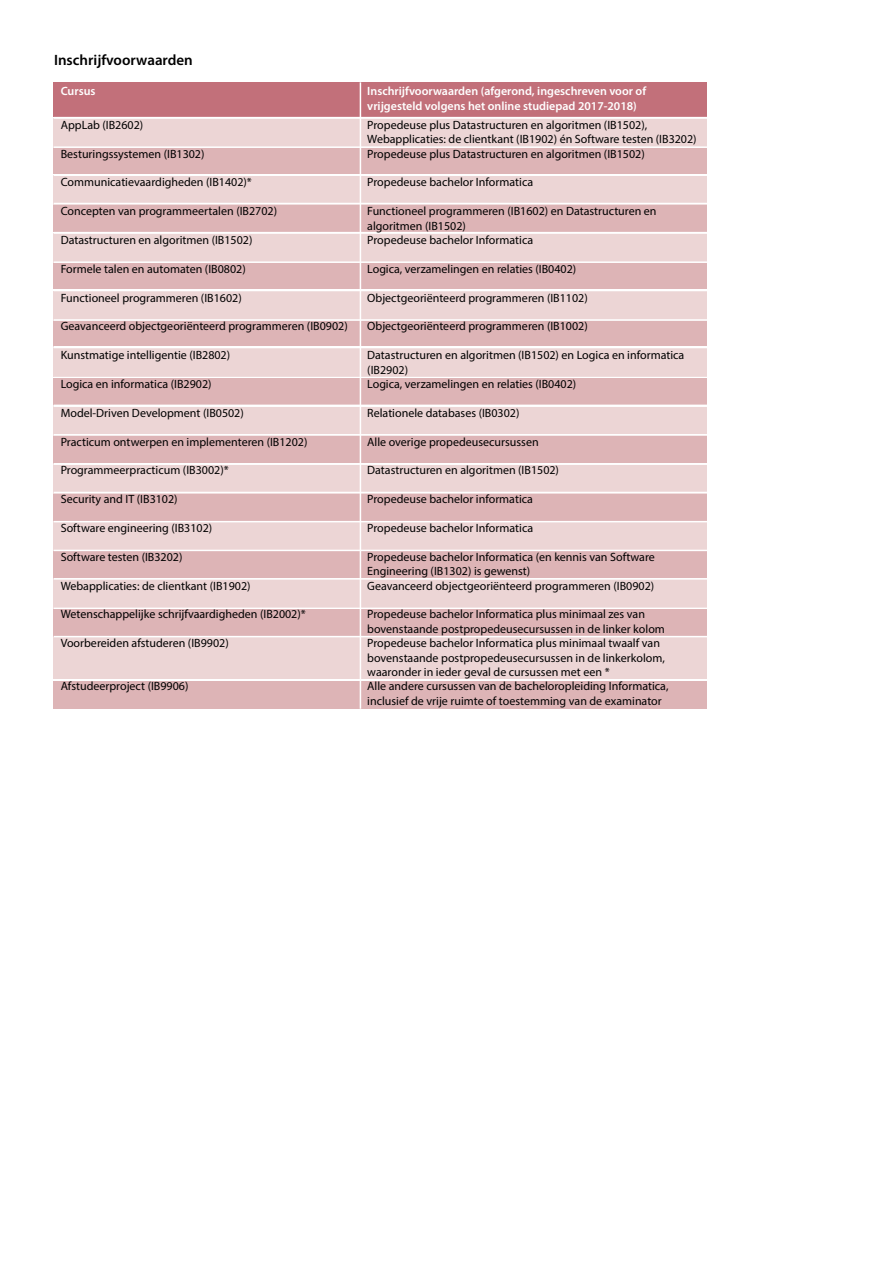
<style>
.page{position:relative;width:893px;height:1263px;background:#fff}
.page>*{position:absolute;margin:0;border:0;box-sizing:border-box;transform-origin:0 0}
.t1{font:600 15px "Myriad Pro";color:#000}
.t2{font:12px/14.4px "Myriad Pro";color:#000}
.t3{font:600 12px/14.4px "Myriad Pro";color:#fff}
</style>
<div class="page">
<div style="left:54px;top:146px;width:653px;height:28px;background:#ddb4b6"></div>
<div style="left:54px;top:82px;width:653px;height:35px;background:#c2707a"></div>
<div style="left:54px;top:118px;width:653px;height:29px;background:#ecd5d5"></div>
<hr style="left:54px;top:146px;width:653px;height:2px;background:#fff">
<div style="left:54px;top:204px;width:653px;height:28px;background:#ddb4b6"></div>
<div style="left:54px;top:175px;width:653px;height:30px;background:#ecd5d5"></div>
<hr style="left:54px;top:203px;width:653px;height:1px;background:#fff">
<hr style="left:54px;top:117px;width:653px;height:2px;background:#fff">
<hr style="left:54px;top:174px;width:653px;height:2px;background:#fff">
<div style="left:54px;top:261px;width:653px;height:28px;background:#ddb4b6"></div>
<div style="left:54px;top:233px;width:653px;height:29px;background:#ecd5d5"></div>
<hr style="left:54px;top:261px;width:653px;height:2px;background:#fff">
<div style="left:54px;top:319px;width:653px;height:28px;background:#ddb4b6"></div>
<div style="left:54px;top:291px;width:653px;height:29px;background:#ecd5d5"></div>
<hr style="left:54px;top:319px;width:653px;height:2px;background:#fff">
<hr style="left:54px;top:232px;width:653px;height:2px;background:#fff">
<div style="left:54px;top:348px;width:653px;height:29px;background:#ecd5d5"></div>
<hr style="left:54px;top:346px;width:653px;height:2px;background:#fff">
<div style="left:54px;top:378px;width:653px;height:28px;background:#ddb4b6"></div>
<div style="left:54px;top:406px;width:653px;height:30px;background:#ecd5d5"></div>
<hr style="left:54px;top:405px;width:653px;height:2px;background:#fff">
<div style="left:54px;top:436px;width:653px;height:27px;background:#ddb4b6"></div>
<div style="left:54px;top:493px;width:653px;height:28px;background:#ddb4b6"></div>
<div style="left:54px;top:464px;width:653px;height:29px;background:#ecd5d5"></div>
<div style="left:54px;top:551px;width:653px;height:28px;background:#ddb4b6"></div>
<div style="left:54px;top:521px;width:653px;height:30px;background:#ecd5d5"></div>
<hr style="left:54px;top:550px;width:653px;height:1px;background:#fff">
<hr style="left:54px;top:463px;width:653px;height:2px;background:#fff">
<hr style="left:54px;top:434px;width:653px;height:1px;background:#fff">
<div style="left:54px;top:579px;width:653px;height:29px;background:#ecd5d5"></div>
<div style="left:54px;top:637px;width:653px;height:42px;background:#ecd5d5"></div>
<div style="left:54px;top:609px;width:653px;height:28px;background:#ddb4b6"></div>
<div style="left:54px;top:681px;width:653px;height:27px;background:#ddb4b6"></div>
<hr style="left:54px;top:521px;width:653px;height:1px;background:#fff">
<hr style="left:360px;top:82px;width:1px;height:627px;background:#fff">
<hr style="left:54px;top:492px;width:653px;height:1px;background:#fff">
<hr style="left:54px;top:578px;width:653px;height:2px;background:#fff">
<hr style="left:54px;top:636px;width:653px;height:1px;background:#fff">
<p class="t1" style="left:54px;top:51px;width:140px">Inschrijfvoorwaarden</p>
<p class="t3" style="left:61px;top:84px;width:36px">Cursus</p>
<p class="t2" style="left:61px;top:117px;width:84px">AppLab (IB2602)</p>
<p class="t2" style="left:61px;top:146px;width:145px">Besturingssystemen (IB1302)</p>
<p class="t2" style="left:61px;top:175px;width:193px">Communicatievaardigheden (IB1402)*</p>
<p class="t2" style="left:61px;top:204px;width:218px">Concepten van programmeertalen (IB2702)</p>
<p class="t2" style="left:61px;top:233px;width:193px">Datastructuren en algoritmen (IB1502)</p>
<p class="t2" style="left:61px;top:261px;width:187px">Formele talen en automaten (IB0802)</p>
<p class="t2" style="left:61px;top:290px;width:183px">Functioneel programmeren (IB1602)</p>
<p class="t2" style="left:61px;top:319px;width:289px">Geavanceerd objectgeoriënteerd programmeren (IB0902)</p>
<p class="t2" style="left:61px;top:348px;width:171px">Kunstmatige intelligentie (IB2802)</p>
<p class="t2" style="left:61px;top:377px;width:152px">Logica en informatica (IB2902)</p>
<p class="t2" style="left:61px;top:405px;width:185px">Model-Driven Development (IB0502)</p>
<p class="t2" style="left:61px;top:434px;width:248px">Practicum ontwerpen en implementeren (IB1202)</p>
<p class="t2" style="left:61px;top:463px;width:169px">Programmeerpracticum (IB3002)*</p>
<p class="t2" style="left:61px;top:492px;width:118px">Security and IT (IB3102)</p>
<p class="t2" style="left:61px;top:521px;width:153px">Software engineering (IB3102)</p>
<p class="t2" style="left:61px;top:549px;width:123px">Software testen (IB3202)</p>
<p class="t2" style="left:61px;top:578px;width:191px">Webapplicaties: de clientkant (IB1902)</p>
<p class="t2" style="left:61px;top:607px;width:247px">Wetenschappelijke schrijfvaardigheden (IB2002)*</p>
<p class="t2" style="left:61px;top:636px;width:170px">Voorbereiden afstuderen (IB9902)</p>
<p class="t2" style="left:61px;top:679px;width:129px">Afstudeerproject (IB9906)</p>
<p class="t3" style="left:367px;top:84px;width:280px">Inschrijfvoorwaarden (afgerond, ingeschreven voor of vrijgesteld volgens het online studiepad 2017-2018)</p>
<p class="t2" style="left:367px;top:117px;width:331px">Propedeuse plus Datastructuren en algoritmen (IB1502),<br>Webapplicaties: de clientkant (IB1902) én Software testen (IB3202)<br>Propedeuse plus Datastructuren en algoritmen (IB1502)</p>
<p class="t2" style="left:367px;top:175px;width:167px">Propedeuse bachelor Informatica</p>
<p class="t2" style="left:367px;top:204px;width:291px">Functioneel programmeren (IB1602) en Datastructuren en algoritmen (IB1502)<br>Propedeuse bachelor Informatica</p>
<p class="t2" style="left:367px;top:261px;width:211px">Logica, verzamelingen en relaties (IB0402)</p>
<p class="t2" style="left:367px;top:290px;width:222px">Objectgeoriënteerd programmeren (IB1102)</p>
<p class="t2" style="left:367px;top:319px;width:222px">Objectgeoriënteerd programmeren (IB1002)</p>
<p class="t2" style="left:367px;top:348px;width:319px">Datastructuren en algoritmen (IB1502) en Logica en informatica (IB2902)<br>Logica, verzamelingen en relaties (IB0402)</p>
<p class="t2" style="left:367px;top:405px;width:154px">Relationele databases (IB0302)</p>
<p class="t2" style="left:367px;top:434px;width:173px">Alle overige propedeusecursussen</p>
<p class="t2" style="left:367px;top:463px;width:193px">Datastructuren en algoritmen (IB1502)</p>
<p class="t2" style="left:367px;top:492px;width:167px">Propedeuse bachelor informatica</p>
<p class="t2" style="left:367px;top:521px;width:167px">Propedeuse bachelor Informatica</p>
<p class="t2" style="left:367px;top:549px;width:289px">Propedeuse bachelor Informatica (en kennis van Software<br>Engineering (IB1302) is gewenst)<br>Geavanceerd objectgeoriënteerd programmeren (IB0902)</p>
<p class="t2" style="left:367px;top:607px;width:303px">Propedeuse bachelor Informatica plus minimaal zes van bovenstaande postpropedeusecursussen in de linker kolom Propedeuse bachelor Informatica plus minimaal twaalf van bovenstaande postpropedeusecursussen in de linkerkolom, waaronder in ieder geval de cursussen met een *<br>Alle andere cursussen van de bacheloropleiding Informatica, inclusief de vrije ruimte of toestemming van de examinator</p>
</div>
